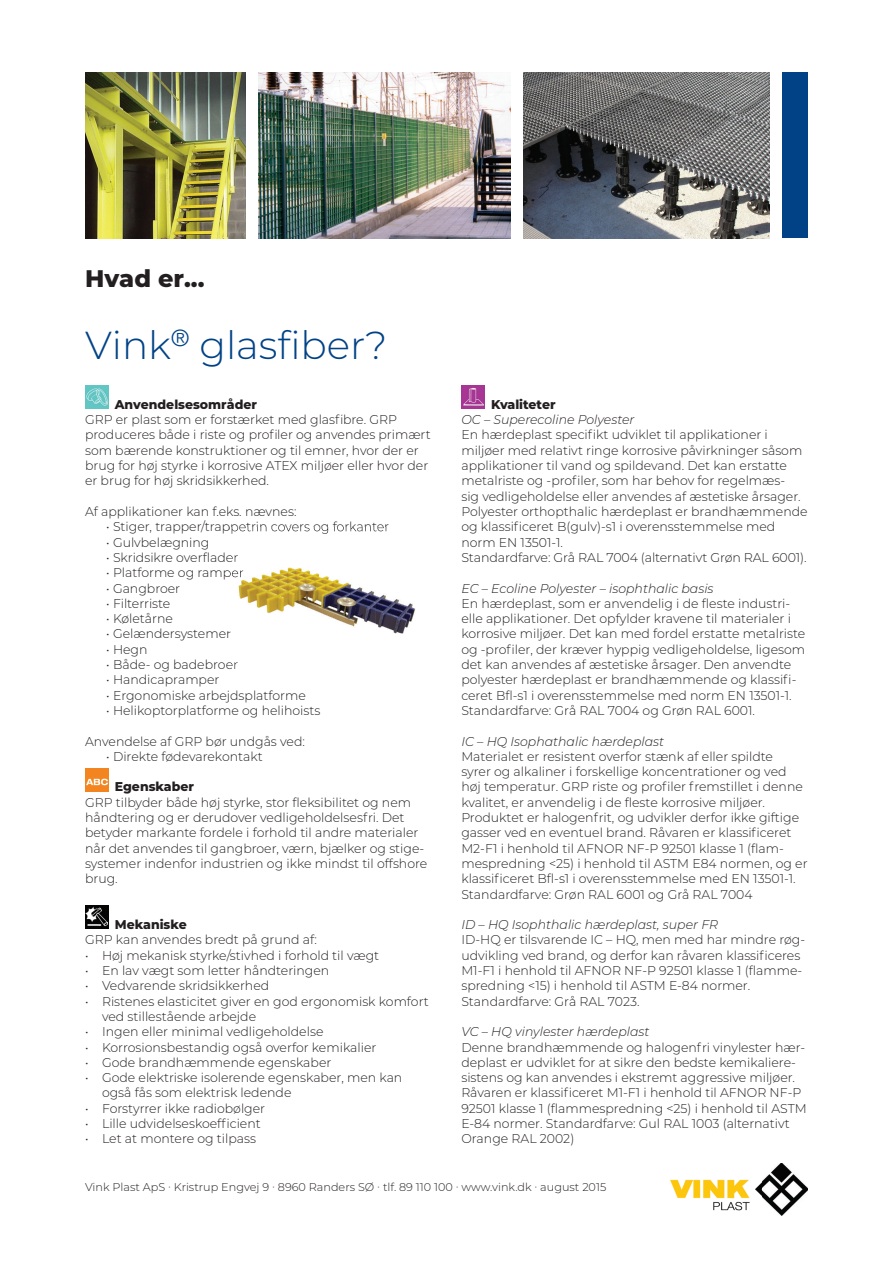
<style>
.page{position:relative;width:893px;height:1263px;background:#fff}
.page>*{position:absolute;margin:0;border:0;box-sizing:border-box;transform-origin:0 0}
.t1{font:300 39px "Montserrat";color:#014286}
.t2{font:800 24px "Montserrat";color:#231f20}
.t3{font:300 12.75px/15.3px "Montserrat";color:#231f20}
.t4{font:italic 300 12.75px "Montserrat";color:#231f20}
.t5{font:800 12.75px "Montserrat";color:#231f20}
.t6{font:300 11.25px "Montserrat";color:#231f20}
</style>
<div class="page">
<img style="left:670px;top:1163px;width:138px;height:52px">
<div style="left:782px;top:72px;width:26px;height:166px;background:#014286"></div>
<img style="left:523px;top:72px;width:247px;height:166px">
<img style="left:85px;top:385px;width:23px;height:24px">
<div style="left:85px;top:768px;width:23px;height:24px;background:#f38520"></div>
<img style="left:86px;top:778px;width:22px;height:7px">
<div style="left:85px;top:905px;width:23px;height:23px;background:#040503"></div>
<img style="left:86px;top:907px;width:21px;height:19px">
<div style="left:461px;top:385px;width:24px;height:24px;background:#a73594"></div>
<img style="left:463px;top:388px;width:20px;height:18px">
<img style="left:85px;top:72px;width:161px;height:166px">
<img style="left:258px;top:72px;width:252px;height:166px">
<img style="left:238px;top:567px;width:138px;height:60px">
<img style="left:376px;top:594px;width:40px;height:40px">
<img style="left:231px;top:527px;width:156px;height:7px">
<svg style="left:230px;top:555px;width:8px;height:7px"></svg>
<svg style="left:230px;top:568px;width:13px;height:12px"></svg>
<svg style="left:230px;top:662px;width:8px;height:7px"></svg>
<h2 class="t2" style="left:85px;top:261px;width:121px">Hvad er...</h2>
<h1 class="t1" style="left:85px;top:319px;width:304px">Vink<sup>®</sup> glasfiber?</h1>
<p class="t5" style="left:115px;top:395px;width:144px">Anvendelsesområder</p>
<p class="t3" style="left:85px;top:412px;width:347px">GRP er plast som er forstærket med glasfibre. GRP produceres både i riste og profiler og anvendes primært som bærende konstruktioner og til emner, hvor der er brug for høj styrke i korrosive ATEX miljøer eller hvor der er brug for høj skridsikkerhed.</p>
<p class="t3" style="left:85px;top:503px;width:213px">Af applikationer kan f.eks. nævnes:</p>
<p class="t3" style="left:106px;top:519px;width:284px">• Stiger, trapper/trappetrin covers og forkanter</p>
<p class="t3" style="left:106px;top:534px;width:105px">• Gulvbelægning</p>
<p class="t3" style="left:106px;top:549px;width:133px">• Skridsikre overflader</p>
<p class="t3" style="left:106px;top:565px;width:139px">• Platforme og ramper</p>
<p class="t3" style="left:106px;top:580px;width:75px">• Gangbroer</p>
<p class="t3" style="left:106px;top:595px;width:66px">• Filterriste</p>
<p class="t3" style="left:106px;top:610px;width:68px">• Køletårne</p>
<p class="t3" style="left:106px;top:626px;width:126px">• Gelændersystemer</p>
<p class="t3" style="left:106px;top:641px;width:43px">• Hegn</p>
<p class="t3" style="left:106px;top:656px;width:133px">• Både- og badebroer</p>
<p class="t3" style="left:106px;top:672px;width:115px">• Handicapramper</p>
<p class="t3" style="left:106px;top:687px;width:201px">• Ergonomiske arbejdsplatforme</p>
<p class="t3" style="left:106px;top:702px;width:216px">• Helikoptorplatforme og helihoists</p>
<p class="t3" style="left:85px;top:733px;width:221px">Anvendelse af GRP bør undgås ved:</p>
<p class="t3" style="left:106px;top:748px;width:158px">• Direkte fødevarekontakt</p>
<p class="t5" style="left:115px;top:777px;width:81px">Egenskaber</p>
<p class="t3" style="left:85px;top:794px;width:344px">GRP tilbyder både høj styrke, stor fleksibilitet og nem håndtering og er derudover vedligeholdelsesfri. Det betyder markante fordele i forhold til andre materialer når det anvendes til gangbroer, værn, bjælker og stige&shy;systemer indenfor industrien og ikke mindst til offshore brug.</p>
<p class="t5" style="left:115px;top:915px;width:73px">Mekaniske</p>
<p class="t3" style="left:85px;top:932px;width:234px">GRP kan anvendes bredt på grund af:</p>
<p class="t3" style="left:85px;top:947px;width:296px">• Høj mekanisk styrke/stivhed i forhold til vægt</p>
<p class="t3" style="left:85px;top:962px;width:246px">• En lav vægt som letter håndteringen</p>
<p class="t3" style="left:85px;top:978px;width:186px">• Vedvarende skridsikkerhed</p>
<p class="t3" style="left:102px;top:993px;width:328px;text-indent:-17px">• Ristenes elasticitet giver en god ergonomisk komfort ved stillestående arbejde</p>
<p class="t3" style="left:85px;top:1024px;width:240px">• Ingen eller minimal vedligeholdelse</p>
<p class="t3" style="left:85px;top:1039px;width:293px">• Korrosionsbestandig også overfor kemikalier</p>
<p class="t3" style="left:85px;top:1054px;width:248px">• Gode brandhæmmende egenskaber</p>
<p class="t3" style="left:102px;top:1069px;width:302px;text-indent:-17px">• Gode elektriske isolerende egenskaber, men kan også fås som elektrisk ledende</p>
<p class="t3" style="left:85px;top:1100px;width:182px">• Forstyrrer ikke radiobølger</p>
<p class="t3" style="left:85px;top:1115px;width:177px">• Lille udvidelseskoefficient</p>
<p class="t3" style="left:85px;top:1131px;width:173px">• Let at montere og tilpass</p>
<p class="t5" style="left:491px;top:395px;width:66px">Kvaliteter</p>
<p class="t4" style="left:461px;top:411px;width:175px">OC – Superecoline Polyester</p>
<p class="t3" style="left:461px;top:427px;width:348px">En hærdeplast specifikt udviklet til applikationer i miljøer med relativt ringe korrosive påvirkninger såsom applikationer til vand og spildevand. Det kan erstatte metalriste og -profiler, som har behov for regelmæs-<br>sig vedligeholdelse eller anvendes af æstetiske årsager.<br>Polyester orthopthalic hærdeplast er brandhæmmende og klassificeret B(gulv)-s1 i overensstemmelse med norm EN 13501-1.<br>Standardfarve: Grå RAL 7004 (alternativt Grøn RAL 6001).</p>
<p class="t4" style="left:461px;top:579px;width:254px">EC – Ecoline Polyester – isophthalic basis</p>
<p class="t3" style="left:461px;top:595px;width:345px">En hærdeplast, som er anvendelig i de fleste industri&shy;elle applikationer. Det opfylder kravene til materialer i korrosive miljøer. Det kan med fordel erstatte metalriste og -profiler, der kræver hyppig vedligeholdelse, ligesom det kan anvendes af æstetiske årsager. Den anvendte polyester hærdeplast er brandhæmmende og klassifi&shy;ceret Bfl-s1 i overensstemmelse med norm EN 13501-1.<br>Standardfarve: Grå RAL 7004 og Grøn RAL 6001.</p>
<p class="t4" style="left:461px;top:732px;width:204px">IC – HQ Isophathalic hærdeplast</p>
<p class="t3" style="left:461px;top:748px;width:348px">Materialet er resistent overfor stænk af eller spildte<br>syrer og alkaliner i forskellige koncentrationer og ved høj temperatur. GRP riste og profiler fremstillet i denne kvalitet, er anvendelig i de fleste korrosive miljøer.<br>Produktet er halogenfrit, og udvikler derfor ikke giftige gasser ved en eventuel brand. Råvaren er klassificeret M2-F1 i henhold til AFNOR NF-P 92501 klasse 1 (flam&shy;mespredning &lt;25) i henhold til ASTM E84 normen, og er klassificeret Bfl-s1 i overensstemmelse med EN 13501-1.<br>Standardfarve: Grøn RAL 6001 og Grå RAL 7004</p>
<p class="t4" style="left:461px;top:916px;width:258px">ID – HQ Isophthalic hærdeplast, super FR</p>
<p class="t3" style="left:461px;top:932px;width:345px">ID-HQ er tilsvarende IC – HQ, men med har mindre røg&shy;udvikling ved brand, og derfor kan råvaren klassificeres M1-F1 i henhold til AFNOR NF-P 92501 klasse 1 (flamme&shy;spredning &lt;15) i henhold til ASTM E-84 normer.<br>Standardfarve: Grå RAL 7023.</p>
<p class="t4" style="left:461px;top:1023px;width:190px">VC – HQ vinylester hærdeplast</p>
<p class="t3" style="left:461px;top:1039px;width:347px">Denne brandhæmmende og halogenfri vinylester hær&shy;deplast er udviklet for at sikre den bedste kemikaliere&shy;sistens og kan anvendes i ekstremt aggressive miljøer.<br>Råvaren er klassificeret M1-F1 i henhold til AFNOR NF-P 92501 klasse 1 (flammespredning &lt;25) i henhold til ASTM E-84 normer. Standardfarve: Gul RAL 1003 (alternativt Orange RAL 2002)</p>
<p class="t6" style="left:85px;top:1179px;width:523px">Vink Plast ApS ∙ Kristrup Engvej 9 ∙ 8960 Randers SØ ∙ tlf. 89 110 100 ∙ www.vink.dk ∙ august 2015</p>
</div>
